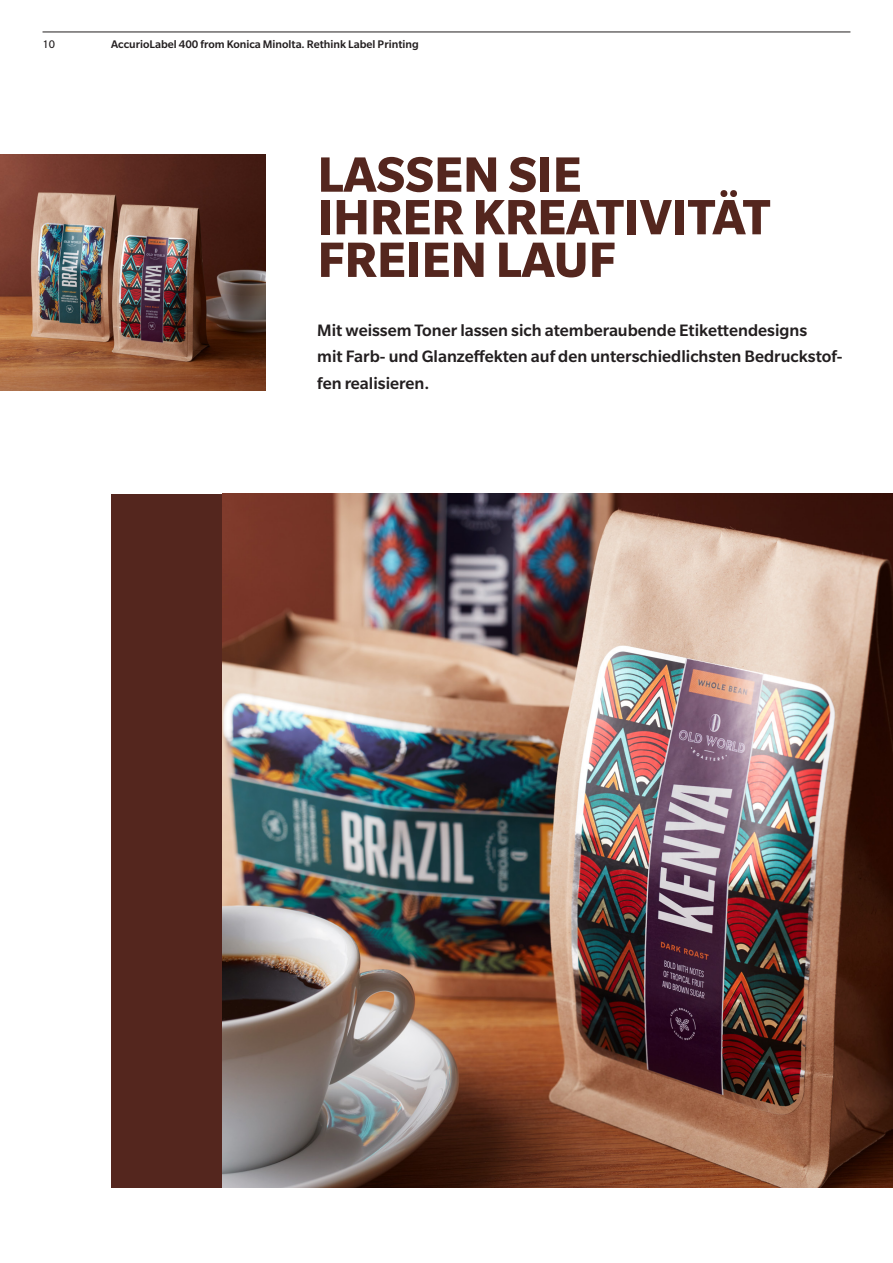
<style>
.page{position:relative;width:893px;height:1263px;background:#fff}
.page>*{position:absolute;margin:0;border:0;box-sizing:border-box;transform-origin:0 0}
.Brochure_Head_Bold_3{font:700 54px "Slate Pro";color:#54261e}
.Brochure_Intro_Med_1{font:500 18px/26.7px "Slate Pro";color:#231f20}
.t1{font:500 12px "Slate Pro";color:#231f20}
.t2{font:12px "Slate Pro";color:#231f20}
</style>
<div class="page">
<div style="left:111px;top:494px;width:111px;height:693px;background:#54261e"></div>
<img style="left:222px;top:494px;width:671px;height:693px">
<img style="left:0;top:154px;width:265px;height:236px">
<hr style="left:43px;top:32px;width:807px;height:1px;background:#231f20">
<p class="t2" style="left:43px;top:38px;width:14px">10</p>
<p class="t1" style="left:111px;top:38px;width:309px">AccurioLabel 400 from Konica Minolta. Rethink Label Printing</p>
<p class="Brochure_Head_Bold_3" style="left:318px;top:145px;width:266px">LASSEN SIE</p>
<p class="Brochure_Head_Bold_3" style="left:318px;top:187px;width:454px">IHRER KREATIVITÄT</p>
<p class="Brochure_Head_Bold_3" style="left:318px;top:230px;width:300px">FREIEN LAUF</p>
<p class="Brochure_Intro_Med_1" style="left:317px;top:316px;width:491px">Mit weissem Toner lassen sich atemberaubende Etikettendesigns</p>
<p class="Brochure_Intro_Med_1" style="left:317px;top:343px;width:527px">mit Farb- und Glanzeffekten auf den unterschiedlichsten Bedruckstof&shy;fen realisieren.</p>
</div>
